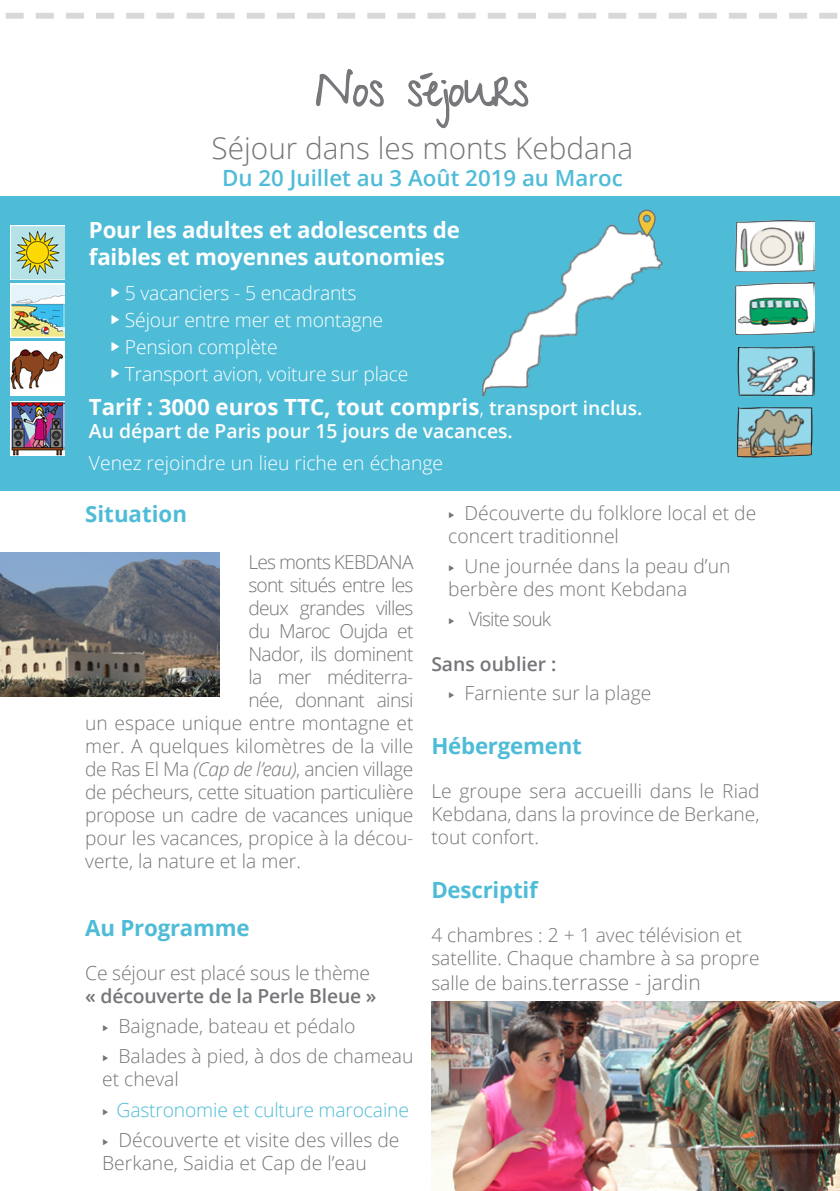
<style>
.page{position:relative;width:840px;height:1191px;background:#fff}
.page>*{position:absolute;margin:0;border:0;box-sizing:border-box;transform-origin:0 0}
.t1{font:59.4px "Entypo";color:#efc635}
.t2{font:44.6px "Give You Glory";color:#757679}
.t3{font:300 29.8px "Open Sans";color:#757679}
.t4{font:700 22.2px/26.8px "Open Sans";letter-spacing:-.01em;color:#fff}
.t5{font:700 22.2px "Open Sans";letter-spacing:-.01em;color:#4fbcd7}
.t6{font:600 22.2px "Open Sans";color:#4fbcd7}
.t7{font:300 21px "Open Sans";color:#757679}
.t8{font:300 19.4px/29.6px "Open Sans";color:#757679}
.t9{font:300 19.4px/26.8px "Open Sans";letter-spacing:-.01em;color:#fff}
.t10{font:600 19.4px "Open Sans";color:#fff}
.t11{font:300 19.4px "Open Sans";letter-spacing:-.05em;color:#757679}
.t12{font:300 19.2px/23px "Open Sans";color:#757679;text-align:justify}
.t13{font:300 19.2px "Open Sans";letter-spacing:-.02em;color:#757679}
.t14{font:300 19.2px "Open Sans";letter-spacing:-.04em;color:#757679}
.t15{font:300 19.2px "Open Sans";letter-spacing:-.03em;color:#757679}
.s1{font-family:"Entypo";font-weight:400;font-size:29.8px}
.s2{font-weight:300}
.s3{font-weight:600;font-size:19.4px}
.s4{font-style:italic}
.s5{font-family:"Entypo";font-weight:400}
.s6{font-weight:600}
.s7{font-size:19.2px}
.s8{color:#4fbcd7}
</style>
<div class="page">
<svg style="left:5px;top:13px;width:832px;height:6px"></svg>
<svg style="left:316px;top:69px;width:68px;height:38px"></svg>
<svg style="left:408px;top:72px;width:121px;height:57px"></svg>
<div style="left:0;top:196px;width:839px;height:295px;background:#4fbcd7"></div>
<img style="left:482px;top:224px;width:181px;height:173px">
<svg style="left:636px;top:209px;width:21px;height:29px"></svg>
<img style="left:0;top:553px;width:220px;height:143px">
<img style="left:431px;top:1001px;width:408px;height:190px">
<img style="left:735px;top:221px;width:78px;height:51px">
<img style="left:737px;top:346px;width:76px;height:50px">
<img style="left:735px;top:283px;width:78px;height:52px">
<img style="left:737px;top:407px;width:76px;height:51px">
<img style="left:11px;top:225px;width:54px;height:54px">
<img style="left:11px;top:283px;width:54px;height:54px">
<img style="left:11px;top:341px;width:54px;height:54px">
<img style="left:11px;top:401px;width:54px;height:54px">
<h2 class="t2" style="left:316px;top:64px;width:214px">Nos séjours</h2>
<h3 class="t3" style="left:211px;top:128px;width:423px">Séjour dans les monts Kebdana</h3>
<p class="t6" style="left:222px;top:162px;width:402px">Du 20 Juillet au 3 Août 2019 au Maroc</p>
<p class="t4" style="left:89px;top:216px;width:372px">Pour les adultes et adolescents de faibles et moyennes autonomies</p>
<p class="t9" style="left:110px;top:279px;width:300px"><span class="s1">{</span> 5 vacanciers - 5 encadrants<br><span class="s1">{</span> Séjour entre mer et montagne<br><span class="s1">{</span> Pension complète<br><span class="s1">{</span> Transport avion, voiture sur place</p>
<h1 class="t1" style="left:636px;top:182px;width:22px">0</h1>
<p class="t4" style="left:89px;top:393px;width:554px">Tarif : 3000 euros TTC, tout compris<span class="s2">,</span> <span class="s3">transport inclus.</span></p>
<p class="t10" style="left:89px;top:418px;width:425px">Au départ de Paris pour 15 jours de vacances.</p>
<p class="t9" style="left:89px;top:448px;width:355px">Venez rejoindre un lieu riche en échange</p>
<p class="t5" style="left:85px;top:499px;width:103px">Situation</p>
<p class="t14" style="left:248px;top:548px;width:166px">Les monts KEBDANA</p>
<p class="t14" style="left:248px;top:571px;width:166px">sont situés entre les</p>
<p class="t14" style="left:248px;top:594px;width:166px">deux grandes villes</p>
<p class="t14" style="left:248px;top:617px;width:166px">du Maroc Oujda et</p>
<p class="t15" style="left:248px;top:640px;width:166px">Nador, ils dominent</p>
<p class="t15" style="left:248px;top:663px;width:166px">la mer méditerra-</p>
<p class="t15" style="left:248px;top:686px;width:166px">née, donnant ainsi</p>
<p class="t12" style="left:85px;top:710px;width:329px">un espace unique entre montagne et</p>
<p class="t12" style="left:85px;top:733px;width:329px">mer. A quelques kilomètres de la ville</p>
<p class="t13" style="left:85px;top:755px;width:329px">de Ras El Ma <span class="s4">(Cap de l’eau)</span>, ancien village</p>
<p class="t13" style="left:85px;top:778px;width:329px">de pécheurs, cette situation particulière</p>
<p class="t13" style="left:85px;top:801px;width:329px">propose un cadre de vacances unique</p>
<p class="t12" style="left:85px;top:826px;width:329px">pour les vacances, propice à la décou-</p>
<p class="t12" style="left:85px;top:849px;width:217px">verte, la nature et la mer.</p>
<p class="t8" style="left:448px;top:501px;width:309px;line-height:23.2px"><span class="s5">{</span> Découverte du folklore local et de concert traditionnel</p>
<p class="t8" style="left:448px;top:554px;width:284px;line-height:23.2px"><span class="s5">{</span> Une journée dans la peau d’un berbère des mont Kebdana</p>
<p class="t11" style="left:448px;top:605px;width:104px"><span class="s5">{</span> Visite souk</p>
<p class="t8" style="left:448px;top:648px;width:205px;text-indent:-17px"><span class="s6">Sans oublier :<br></span><span class="s5">{</span> Farniente sur la plage</p>
<p class="t5" style="left:431px;top:730px;width:152px">Hébergement</p>
<p class="t12" style="left:431px;top:779px;width:329px">Le groupe sera accueilli dans le Riad Kebdana, dans la province de Berkane, tout confort.</p>
<p class="t5" style="left:431px;top:874px;width:108px">Descriptif</p>
<p class="t12" style="left:431px;top:923px;width:329px">4 chambres : 2 + 1 avec télévision et satellite. Chaque chambre à sa propre</p>
<p class="t7" style="left:431px;top:968px;width:271px"><span class="s7">salle de bains.</span>terrasse - jardin</p>
<p class="t5" style="left:85px;top:912px;width:166px">Au Programme</p>
<p class="t8" style="left:85px;top:957px;width:286px">Ce séjour est placé sous le thème</p>
<p class="t8" style="left:102px;top:981px;width:313px;text-indent:-17px"><span class="s6">« découverte de la Perle Bleue »<br></span><span class="s5">{</span> Baignade, bateau et pédalo<br><span class="s5">{</span> Balades à pied, à dos de chameau</p>
<p class="t8" style="left:102px;top:1063px;width:308px;line-height:30.4px">et cheval<br><span class="s5">{</span> <span class="s8">Gastronomie et culture marocaine </span><span class="s5">{</span> Découverte et visite des villes de</p>
<p class="t8" style="left:102px;top:1147px;width:266px">Berkane, Saidia et Cap de l’eau</p>
</div>
